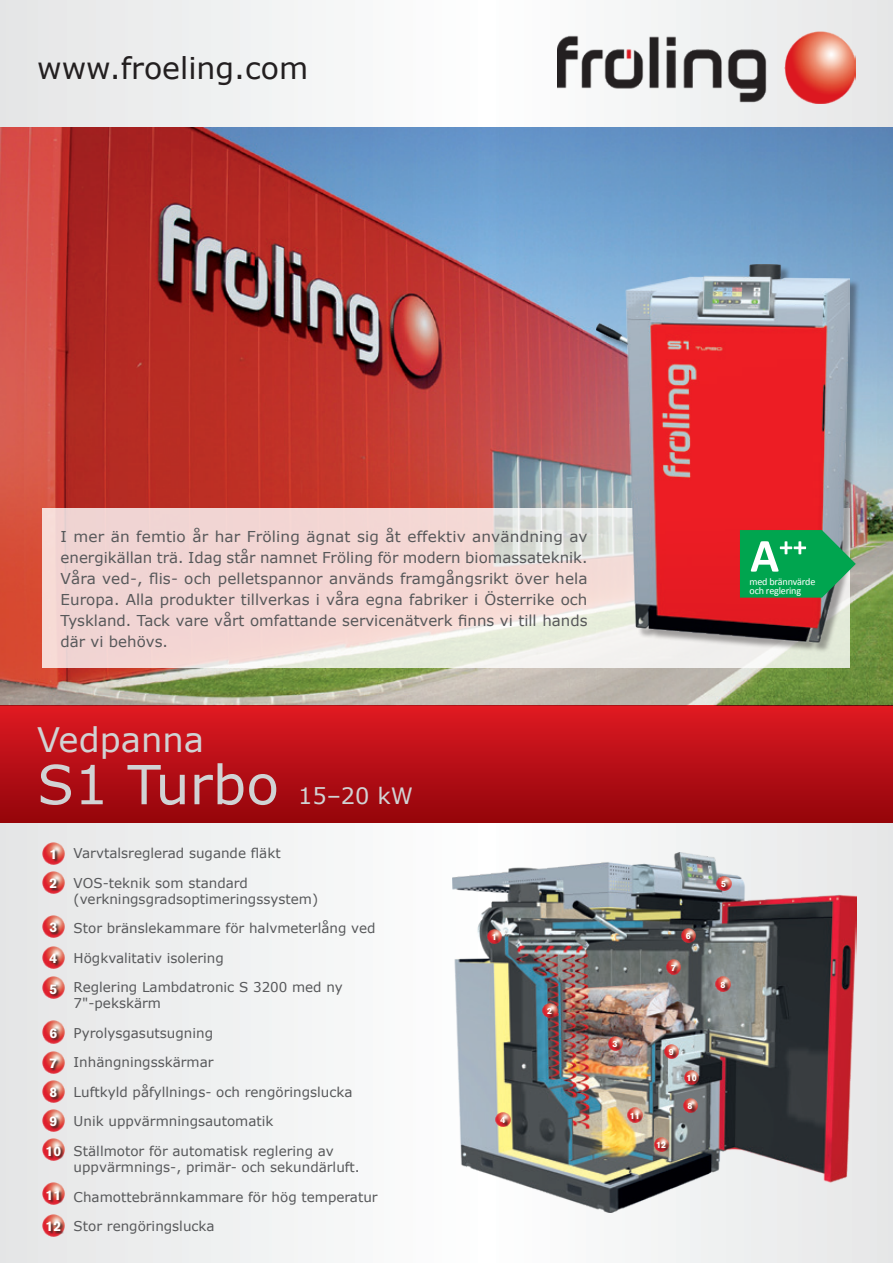
<style>
.page{position:relative;width:893px;height:1263px;background:#fff}
.page>*{position:absolute;margin:0;border:0;box-sizing:border-box;transform-origin:0 0}
.t1{font:54px "Verdana";color:#d1d3d4}
.t2{font:33.75px "Verdana";color:#d1d3d4}
.t3{font:30px "Verdana";color:#231f20}
.t4{font:22.5px "Verdana";color:#d1d3d4}
.t5{font:15px/21px "Verdana";color:#57585a;text-align:justify}
.t6{font:700 13.8px "Akzidenz Grotesk BQ";color:#fff}
.t7{font:13.5px/16.2px "Verdana";color:#57585a}
.t8{font:10.2px/9px "Calibri";letter-spacing:-.02em;color:#fff}
.t9{font:700 9px "Akzidenz Grotesk BQ";color:#fff}
</style>
<div class="page">
<div style="left:0;top:0;width:893px;height:1263px;background:linear-gradient(to right,#f0f0f1,#f2f0f1)"></div>
<div style="left:0;top:706px;width:893px;height:116px;background:linear-gradient(to bottom,#df1922,#94050b)"></div>
<img style="left:43px;top:842px;width:22px;height:22px">
<div style="left:51px;top:849px;width:7px;height:13px;background:#231f20;opacity:.8"></div>
<img style="left:43px;top:871px;width:22px;height:22px">
<div style="left:50px;top:878px;width:10px;height:13px;background:#231f20;opacity:.8"></div>
<img style="left:43px;top:915px;width:22px;height:22px">
<div style="left:49px;top:922px;width:11px;height:13px;background:#231f20;opacity:.8"></div>
<img style="left:43px;top:946px;width:22px;height:23px">
<div style="left:49px;top:954px;width:12px;height:12px;background:#231f20;opacity:.8"></div>
<img style="left:43px;top:1021px;width:22px;height:22px">
<div style="left:50px;top:1028px;width:10px;height:13px;background:#231f20;opacity:.8"></div>
<img style="left:43px;top:977px;width:22px;height:22px">
<div style="left:49px;top:984px;width:11px;height:13px;background:#231f20;opacity:.8"></div>
<img style="left:43px;top:1080px;width:22px;height:22px">
<div style="left:50px;top:1087px;width:10px;height:13px;background:#231f20;opacity:.8"></div>
<img style="left:43px;top:1109px;width:22px;height:23px">
<div style="left:50px;top:1116px;width:10px;height:13px;background:#231f20;opacity:.8"></div>
<img style="left:43px;top:1139px;width:22px;height:22px">
<div style="left:47px;top:1146px;width:17px;height:13px;background:#231f20;opacity:.8"></div>
<img style="left:43px;top:1051px;width:22px;height:22px">
<div style="left:49px;top:1058px;width:11px;height:13px;background:#231f20;opacity:.8"></div>
<img style="left:43px;top:1183px;width:22px;height:22px">
<div style="left:47px;top:1190px;width:16px;height:13px;background:#231f20;opacity:.8"></div>
<img style="left:43px;top:1214px;width:22px;height:22px">
<div style="left:47px;top:1221px;width:17px;height:13px;background:#231f20;opacity:.8"></div>
<img style="left:557px;top:32px;width:299px;height:72px">
<img style="left:0;top:128px;width:893px;height:578px">
<svg style="left:43px;top:509px;width:807px;height:159px;background:#f0dbd7"></svg>
<div style="left:598px;top:265px;width:262px;height:388px;background:#231f20;opacity:.4"></div>
<img style="left:596px;top:264px;width:254px;height:389px">
<img style="left:452px;top:853px;width:404px;height:360px">
<img style="left:543px;top:1003px;width:14px;height:15px">
<div style="left:547px;top:1008px;width:8px;height:10px;background:#231f20;opacity:.8"></div>
<img style="left:608px;top:1036px;width:14px;height:14px">
<div style="left:613px;top:1041px;width:8px;height:9px;background:#231f20;opacity:.8"></div>
<img style="left:496px;top:1112px;width:14px;height:15px">
<div style="left:500px;top:1117px;width:8px;height:10px;background:#231f20;opacity:.8"></div>
<img style="left:681px;top:928px;width:15px;height:15px">
<div style="left:686px;top:933px;width:8px;height:10px;background:#231f20;opacity:.8"></div>
<img style="left:666px;top:960px;width:15px;height:14px">
<div style="left:671px;top:964px;width:8px;height:10px;background:#231f20;opacity:.8"></div>
<img style="left:717px;top:876px;width:14px;height:15px">
<div style="left:721px;top:881px;width:8px;height:10px;background:#231f20;opacity:.8"></div>
<img style="left:664px;top:1044px;width:15px;height:14px">
<div style="left:669px;top:1049px;width:8px;height:9px;background:#231f20;opacity:.8"></div>
<img style="left:685px;top:1070px;width:14px;height:14px">
<div style="left:687px;top:1075px;width:13px;height:9px;background:#231f20;opacity:.8"></div>
<img style="left:716px;top:977px;width:14px;height:14px">
<div style="left:721px;top:981px;width:7px;height:10px;background:#231f20;opacity:.8"></div>
<img style="left:628px;top:1108px;width:14px;height:14px">
<div style="left:631px;top:1113px;width:11px;height:9px;background:#231f20;opacity:.8"></div>
<img style="left:487px;top:929px;width:15px;height:15px">
<div style="left:492px;top:934px;width:7px;height:10px;background:#231f20;opacity:.8"></div>
<img style="left:654px;top:1137px;width:14px;height:14px">
<div style="left:657px;top:1142px;width:12px;height:9px;background:#231f20;opacity:.8"></div>
<img style="left:683px;top:1098px;width:14px;height:15px">
<div style="left:688px;top:1103px;width:8px;height:10px;background:#231f20;opacity:.8"></div>
<svg style="left:740px;top:530px;width:116px;height:68px;background:#2bab67"></svg>
<p class="t3" style="left:37px;top:48px;width:273px">www.froeling.com</p>
<p class="t5" style="left:61px;top:525px;width:529px">I mer än femtio år har Fröling ägnat sig åt effektiv användning av energikällan trä. Idag står namnet Fröling för modern biomassateknik.<br>Våra ved-, flis- och pelletspannor används framgångsrikt över hela Europa. Alla produkter tillverkas i våra egna fabriker i Österrike och Tyskland. Tack vare vårt omfattande servicenätverk finns vi till hands där vi behövs.</p>
<p class="t8" style="left:749px;top:577px;width:67px">med brännvärde och reglering</p>
<p class="t2" style="left:37px;top:716px;width:168px">Vedpanna</p>
<p class="t1" style="left:37px;top:747px;width:243px">S1 Turbo</p>
<p class="t4" style="left:298px;top:781px;width:117px">15–20 kW</p>
<p class="t6" style="left:50px;top:846px;width:9px">1</p>
<p class="t6" style="left:50px;top:875px;width:9px">2</p>
<p class="t6" style="left:50px;top:919px;width:9px">3</p>
<p class="t6" style="left:50px;top:950px;width:9px">4</p>
<p class="t6" style="left:50px;top:981px;width:9px">5</p>
<p class="t6" style="left:50px;top:1025px;width:9px">6</p>
<p class="t6" style="left:50px;top:1055px;width:9px">7</p>
<p class="t6" style="left:50px;top:1084px;width:9px">8</p>
<p class="t6" style="left:50px;top:1113px;width:9px">9</p>
<p class="t6" style="left:46px;top:1143px;width:17px">10</p>
<p class="t6" style="left:46px;top:1187px;width:17px">11</p>
<p class="t6" style="left:46px;top:1218px;width:17px">12</p>
<p class="t7" style="left:74px;top:845px;width:209px">Varvtalsreglerad sugande fläkt</p>
<p class="t7" style="left:74px;top:874px;width:176px">VOS-teknik som standard</p>
<p class="t7" style="left:74px;top:890px;width:246px">(verkningsgradsoptimeringssystem)</p>
<p class="t7" style="left:74px;top:920px;width:303px">Stor bränslekammare för halvmeterlång ved</p>
<p class="t7" style="left:74px;top:949px;width:152px">Högkvalitativ isolering</p>
<p class="t7" style="left:74px;top:979px;width:271px">Reglering Lambdatronic S 3200 med ny<br>7"-pekskärm</p>
<p class="t7" style="left:74px;top:1025px;width:141px">Pyrolysgasutsugning</p>
<p class="t7" style="left:74px;top:1054px;width:141px">Inhängningsskärmar</p>
<p class="t7" style="left:74px;top:1084px;width:280px">Luftkyld påfyllnings- och rengöringslucka</p>
<p class="t7" style="left:74px;top:1113px;width:201px">Unik uppvärmningsautomatik</p>
<p class="t7" style="left:74px;top:1143px;width:288px">Ställmotor för automatisk reglering av uppvärmnings-, primär- och sekundärluft.</p>
<p class="t7" style="left:74px;top:1188px;width:306px">Chamottebrännkammare för hög temperatur</p>
<p class="t7" style="left:74px;top:1218px;width:143px">Stor rengöringslucka</p>
<p class="t9" style="left:492px;top:932px;width:7px">1</p>
<p class="t9" style="left:500px;top:1115px;width:7px">4</p>
<p class="t9" style="left:547px;top:1006px;width:7px">2</p>
<p class="t9" style="left:671px;top:962px;width:7px">7</p>
<p class="t9" style="left:686px;top:931px;width:7px">6</p>
<p class="t9" style="left:613px;top:1039px;width:7px">3</p>
<p class="t9" style="left:630px;top:1110px;width:12px">11</p>
<p class="t9" style="left:669px;top:1047px;width:7px">9</p>
<p class="t9" style="left:656px;top:1139px;width:12px">12</p>
<p class="t9" style="left:687px;top:1073px;width:12px">10</p>
<p class="t9" style="left:688px;top:1101px;width:7px">8</p>
<p class="t9" style="left:721px;top:879px;width:7px">5</p>
<p class="t9" style="left:720px;top:979px;width:7px">8</p>
</div>
